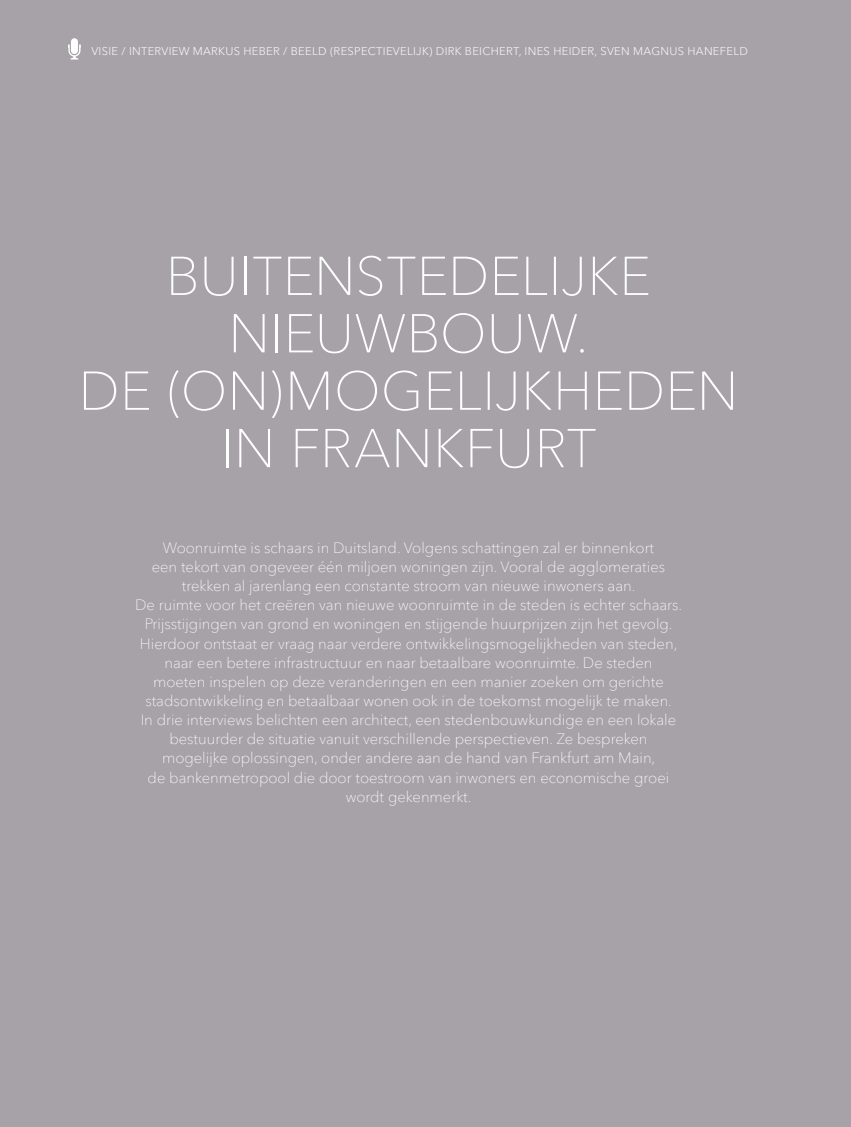
<style>
.page{position:relative;width:851px;height:1127px;background:#fff}
.page>*{position:absolute;margin:0;border:0;box-sizing:border-box;transform-origin:0 0}
.Heading_Caps_36{font:100 54px/57.4px "Avenir Next LT Pro";letter-spacing:.005em;color:#fff;text-align:center}
.Introduction{font:100 15px/19.2px "Avenir Next LT Pro";color:#fff;text-align:center}
.Section{font:300 11.25px "Avenir Next LT Pro";letter-spacing:.025em;color:#fff}
</style>
<div class="page">
<div style="left:0;top:0;width:850px;height:1127px;background:#a7a2a8"></div>
<svg style="left:68px;top:38px;width:13px;height:22px"></svg>
<p class="Section" style="left:91px;top:45px;width:658px">VISIE / INTERVIEW MARKUS HEBER / BEELD (RESPECTIEVELIJK) DIRK BEICHERT, INES HEIDER, SVEN MAGNUS HANEFELD</p>
<p class="Heading_Caps_36" style="left:166px;top:247px;width:487px">BUITENSTEDELIJKE<br>NIEUWBOUW.</p>
<p class="Heading_Caps_36" style="left:78px;top:362px;width:661px">DE (ON)MOGELIJKHEDEN<br>IN FRANKFURT</p>
<p class="Introduction" style="left:135px;top:538px;width:548px">Woonruimte is schaars in Duitsland. Volgens schattingen zal er binnenkort<br>een tekort van ongeveer één miljoen woningen zijn. Vooral de agglomeraties trekken al jarenlang een constante stroom van nieuwe inwoners aan.<br>De ruimte voor het creëren van nieuwe woonruimte in de steden is echter schaars.<br>Prijsstijgingen van grond en woningen en stijgende huurprijzen zijn het gevolg.<br>Hierdoor ontstaat er vraag naar verdere ontwikkelingsmogelijkheden van steden, naar een betere infrastructuur en naar betaalbare woonruimte. De steden<br>moeten inspelen op deze veranderingen en een manier zoeken om gerichte stadsontwikkeling en betaalbaar wonen ook in de toekomst mogelijk te maken.<br>In drie interviews belichten een architect, een stedenbouwkundige en een lokale bestuurder de situatie vanuit verschillende perspectieven. Ze bespreken mogelijke oplossingen, onder andere aan de hand van Frankfurt am Main,<br>de bankenmetropool die door toestroom van inwoners en economische groei wordt gekenmerkt.</p>
</div>
